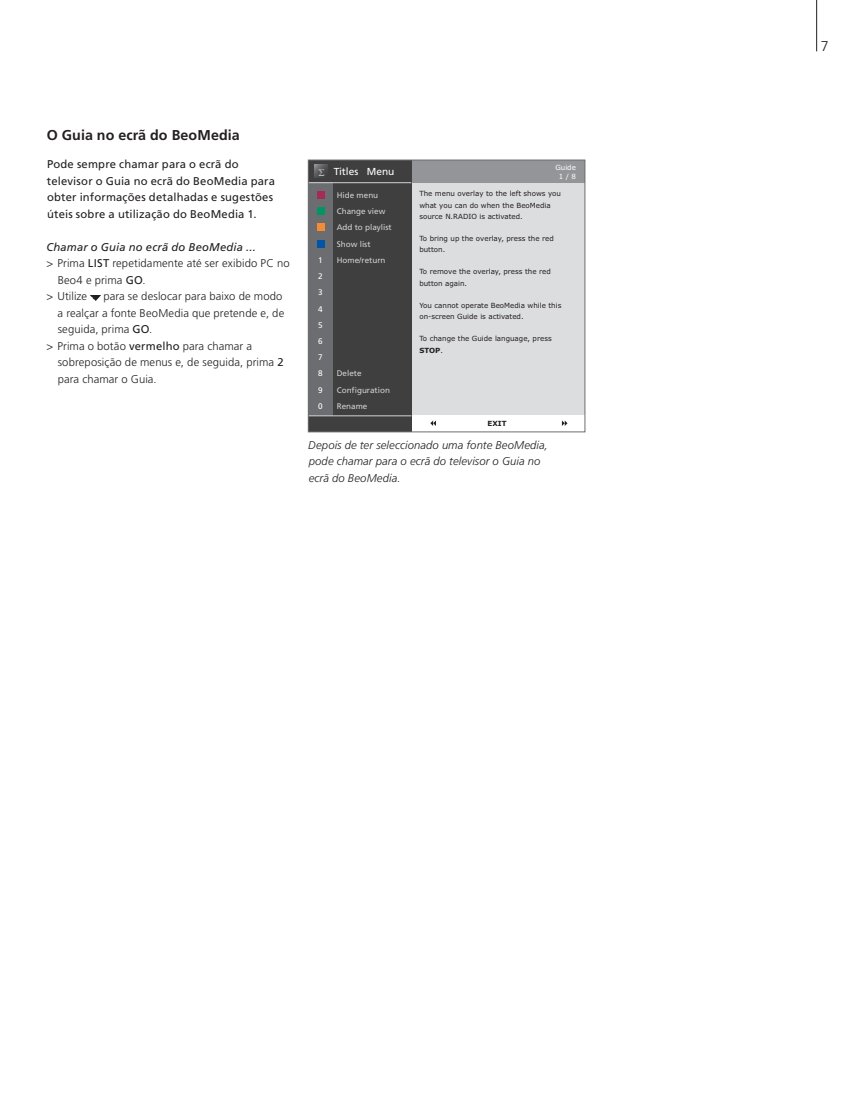
<style>
.page{position:relative;width:859px;height:1110px;background:#fff}
.page>*{position:absolute;margin:0;border:0;box-sizing:border-box;transform-origin:0 0}
.t1{font:700 14.25px "Frutiger";letter-spacing:.01em;color:#231f20}
.t2{font:300 14.25px "Frutiger";color:#231f20}
.t3{font:300 11.25px "Frutiger";letter-spacing:.01em;color:#231f20}
.t4{font:11.25px/16.5px "Frutiger";letter-spacing:.015em;color:#231f20}
.t5{font:italic 300 11.25px/16.5px "Frutiger";letter-spacing:.01em;color:#231f20}
.t6{font:italic 11.25px "Frutiger";letter-spacing:.015em;color:#231f20}
.t7{font:10.2px "Frutiger";color:#fff}
.t8{font:8.1px/16.2px "Frutiger";color:#d1d2d4}
.t9{font:8.1px/16.2px "Frutiger";color:#fff;text-align:justify}
.t10{font:7.05px/11.1px "Verdana";color:#231f20}
.t11{font:7.05px/9.1px "Verdana";color:#fff;text-align:center}
.t12{font:700 7.05px "Verdana";color:#231f20}
.s1{font-weight:400}
.s2{font-weight:700}
</style>
<div class="page">
<svg style="left:90px;top:295px;width:10px;height:5px"></svg>
<div style="left:409px;top:160px;width:176px;height:272px;background:#dcdddf"></div>
<div style="left:409px;top:160px;width:176px;height:23px;background:#939598"></div>
<div style="left:409px;top:416px;width:176px;height:16px;background:#fff"></div>
<div style="left:308px;top:160px;width:104px;height:272px;background:#3f3f40"></div>
<div style="left:308px;top:183px;width:25px;height:233px;background:#6c6d70"></div>
<hr style="left:308px;top:182px;width:103px;height:1px;background:#d1d2d4">
<hr style="left:308px;top:415px;width:103px;height:1px;background:#d1d2d4">
<div style="left:317px;top:192px;width:7px;height:7px;background:#a52a56"></div>
<div style="left:317px;top:208px;width:7px;height:7px;background:#019464"></div>
<div style="left:317px;top:223px;width:7px;height:8px;background:#f58b32"></div>
<div style="left:317px;top:240px;width:7px;height:7px;background:#0154a6"></div>
<svg style="left:315px;top:164px;width:13px;height:14px"></svg>
<svg style="left:430px;top:420px;width:6px;height:6px"></svg>
<svg style="left:562px;top:420px;width:5px;height:6px"></svg>
<div style="left:308px;top:160px;width:277px;height:272px;border:1px solid #6c6d70"></div>
<hr style="left:816px;top:0;width:1px;height:51px;background:#231f20">
<svg style="left:319px;top:169px;width:6px;height:7px"></svg>
<h1 class="t1" style="left:47px;top:126px;width:195px">O Guia no ecrã do BeoMedia</h1>
<h2 class="t4" style="left:47px;top:156px;width:230px">Pode sempre chamar para o ecrã do televisor o Guia no ecrã do BeoMedia para obter informações detalhadas e sugestões úteis sobre a utilização do BeoMedia 1.</h2>
<h2 class="t6" style="left:46px;top:240px;width:211px">Chamar o Guia no ecrã do BeoMedia ...</h2>
<h2 class="t3" style="left:46px;top:257px;width:245px">&gt; Prima <span class="s1">LIST</span> repetidamente até ser exibido PC no</h2>
<h2 class="t3" style="left:58px;top:273px;width:89px">Beo4 e prima <span class="s1">GO</span>.</h2>
<h2 class="t3" style="left:46px;top:290px;width:42px">&gt; Utilize</h2>
<h2 class="t3" style="left:103px;top:290px;width:181px">para se deslocar para baixo de modo</h2>
<h2 class="t3" style="left:58px;top:306px;width:228px">a realçar a fonte BeoMedia que pretende e, de</h2>
<h2 class="t3" style="left:58px;top:323px;width:96px">seguida, prima <span class="s1">GO</span>.</h2>
<h2 class="t3" style="left:46px;top:339px;width:207px">&gt; Prima o botão <span class="s1">vermelho</span> para chamar a</h2>
<h2 class="t3" style="left:58px;top:356px;width:227px">sobreposição de menus e, de seguida, prima <span class="s1">2</span></h2>
<h2 class="t3" style="left:58px;top:372px;width:100px">para chamar o Guia.</h2>
<p class="t9" style="left:318px;top:252px;width:6px">1<br>2<br>3<br>4<br>5<br>6<br>7<br>8<br>9<br>0</p>
<h3 class="t7" style="left:334px;top:166px;width:62px">Titles Menu</h3>
<p class="t8" style="left:337px;top:187px;width:57px">Hide menu<br>Change view<br>Add to playlist<br>Show list<br>Home/return</p>
<p class="t8" style="left:337px;top:365px;width:55px">Delete<br>Configuration<br>Rename</p>
<p class="t11" style="left:555px;top:162px;width:22px">Guide<br>1 / 8</p>
<p class="t10" style="left:419px;top:188px;width:143px">The menu overlay to the left shows you what you can do when the BeoMedia source N.RADIO is activated.</p>
<p class="t10" style="left:419px;top:233px;width:136px">To bring up the overlay, press the red button.</p>
<p class="t10" style="left:419px;top:266px;width:133px">To remove the overlay, press the red button again.</p>
<p class="t10" style="left:419px;top:300px;width:144px">You cannot operate BeoMedia while this on-screen Guide is activated.</p>
<p class="t10" style="left:419px;top:333px;width:134px">To change the Guide language, press<br><span class="s2">STOP</span>.</p>
<p class="t12" style="left:487px;top:419px;width:20px">EXIT</p>
<h2 class="t5" style="left:308px;top:436px;width:241px">Depois de ter seleccionado uma fonte BeoMedia, pode chamar para o ecrã do televisor o Guia no ecrã do BeoMedia.</h2>
<h1 class="t2" style="left:821px;top:38px;width:9px">7</h1>
</div>
